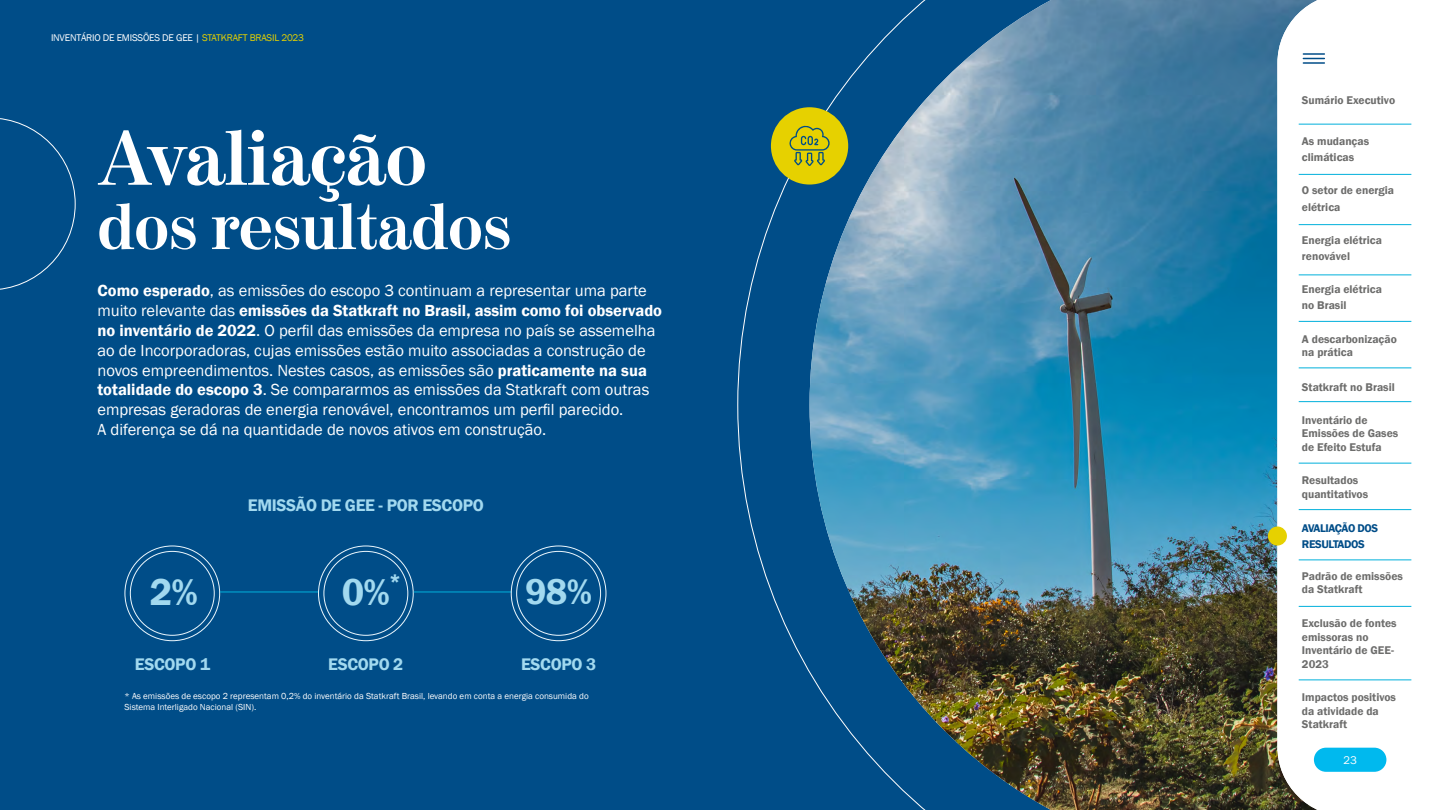
<style>
.page{position:relative;width:1440px;height:810px;background:#fff}
.page>*{position:absolute;margin:0;border:0;box-sizing:border-box;transform-origin:0 0}
.t1{font:700 76.5px "Moderno FB";color:#fff}
.t2{font:700 63.97px "Moderno FB";color:#fff}
.t3{font:600 38.4px "Franklin Gothic";color:#a2d9ef}
.t4{font:600 36.75px "Franklin Gothic";color:#a2d9ef}
.t5{font:600 17.25px "Franklin Gothic";letter-spacing:-.02em;color:#a2d9ef}
.t6{font:16.5px/19.8px "Franklin Gothic";color:#fff}
.t7{font:600 11.48px/13.5px "Franklin Gothic";color:#6d6d6c}
.t8{font:600 11.48px/16.1px "Franklin Gothic";letter-spacing:-.04em;color:#004d88}
.t9{font:9.98px "Franklin Gothic";letter-spacing:-.02em;color:#fff}
.t10{font:9.6px "Franklin";color:#fff}
.t11{font:9px/10.8px "Franklin Gothic";color:#fff}
.s1{color:#e6d100}
.s2{font-weight:600}
</style>
<div class="page">
<div style="left:0;top:0;width:1381px;height:810px;background:#004d88"></div>
<svg style="left:0;top:118px;width:76px;height:172px"></svg>
<img style="left:737px;top:0;width:540px;height:810px">
<hr style="left:220px;top:592px;width:98px;height:1px;background:#00b0db">
<hr style="left:414px;top:592px;width:98px;height:1px;background:#00b0db">
<div style="left:771px;top:107px;width:77px;height:78px;background:#e6d100;border-radius:50%"></div>
<svg style="left:789px;top:125px;width:41px;height:41px"></svg>
<div style="left:1277px;top:0;width:135px;height:810px;background:#fff"></div>
<div style="left:1268px;top:526px;width:19px;height:20px;background:#e6d100;border-radius:50%"></div>
<hr style="left:1299px;top:124px;width:112px;height:1px;background:#00b0db">
<hr style="left:1299px;top:174px;width:112px;height:1px;background:#00b0db">
<hr style="left:1299px;top:224px;width:112px;height:1px;background:#00b0db">
<hr style="left:1299px;top:274px;width:112px;height:1px;background:#00b0db">
<hr style="left:1299px;top:321px;width:112px;height:1px;background:#00b0db">
<hr style="left:1299px;top:367px;width:112px;height:1px;background:#00b0db">
<hr style="left:1299px;top:401px;width:112px;height:1px;background:#00b0db">
<hr style="left:1299px;top:463px;width:112px;height:1px;background:#00b0db">
<hr style="left:1299px;top:509px;width:112px;height:1px;background:#00b0db">
<hr style="left:1299px;top:559px;width:112px;height:1px;background:#00b0db">
<hr style="left:1299px;top:606px;width:112px;height:1px;background:#00b0db">
<hr style="left:1299px;top:679px;width:112px;height:1px;background:#00b0db">
<hr style="left:1303px;top:53px;width:21px;height:2px;background:#004d88">
<svg style="left:1303px;top:58px;width:21px;height:1px"></svg>
<hr style="left:1303px;top:62px;width:21px;height:2px;background:#004d88">
<div style="left:1314px;top:748px;width:72px;height:24px;background:#00b9ee;border-radius:12px"></div>
<p class="t9" style="left:51px;top:32px;width:255px">INVENTÁRIO DE EMISSÕES DE GEE | <span class="s1">STATKRAFT BRASIL 2023</span></p>
<h1 class="t1" style="left:98px;top:116px;width:331px">Avaliação</h1>
<h2 class="t2" style="left:98px;top:191px;width:415px">dos resultados</h2>
<p class="t6" style="left:98px;top:281px;width:566px"><span class="s2">Como esperado</span>, as emissões do escopo 3 continuam a representar uma parte muito relevante das <span class="s2">emissões da Statkraft no Brasil, assim como foi observado no inventário de 2022</span>. O perfil das emissões da empresa no país se assemelha ao de Incorporadoras, cujas emissões estão muito associadas a construção de novos empreendimentos. Nestes casos, as emissões são <span class="s2">praticamente na sua totalidade do escopo 3</span>. Se compararmos as emissões da Statkraft com outras empresas geradoras de energia renovável, encontramos um perfil parecido.<br>A diferença se dá na quantidade de novos ativos em construção.</p>
<p class="t5" style="left:248px;top:494px;width:237px">EMISSÃO DE GEE - POR ESCOPO</p>
<h3 class="t3" style="left:150px;top:569px;width:50px">2%</h3>
<h3 class="t3" style="left:342px;top:569px;width:61px">0%<sup>*</sup></h3>
<p class="t5" style="left:135px;top:654px;width:77px">ESCOPO 1</p>
<p class="t5" style="left:328px;top:654px;width:77px">ESCOPO 2</p>
<h3 class="t4" style="left:525px;top:569px;width:68px">98%</h3>
<p class="t5" style="left:521px;top:654px;width:77px">ESCOPO 3</p>
<p class="t11" style="left:124px;top:691px;width:466px">* As emissões de escopo 2 representam 0,2% do inventário da Statkraft Brasil, levando em conta a energia consumida do<br>Sistema Interligado Nacional (SIN).</p>
<p class="t7" style="left:1302px;top:93px;width:95px">Sumário Executivo</p>
<p class="t7" style="left:1302px;top:133px;width:69px;line-height:16.1px">As mudanças climáticas</p>
<p class="t7" style="left:1302px;top:183px;width:94px;line-height:16.1px">O setor de energia elétrica</p>
<p class="t7" style="left:1302px;top:232px;width:82px;line-height:16.1px">Energia elétrica renovável</p>
<p class="t7" style="left:1302px;top:282px;width:82px;line-height:16.1px">Energia elétrica no Brasil</p>
<p class="t7" style="left:1302px;top:332px;width:96px">A descarbonização na prática</p>
<p class="t7" style="left:1302px;top:380px;width:94px">Statkraft no Brasil</p>
<p class="t7" style="left:1302px;top:413px;width:98px">Inventário de<br>Emissões de Gases de Efeito Estufa</p>
<p class="t7" style="left:1302px;top:474px;width:68px">Resultados quantitativos</p>
<p class="t8" style="left:1302px;top:520px;width:78px">AVALIAÇÃO DOS<br>RESULTADOS</p>
<p class="t7" style="left:1302px;top:569px;width:102px">Padrão de emissões da Statkraft</p>
<p class="t7" style="left:1302px;top:617px;width:96px">Exclusão de fontes emissoras no<br>Inventário de GEE-<br>2023</p>
<p class="t7" style="left:1302px;top:691px;width:96px">Impactos positivos da atividade da<br>Statkraft</p>
<p class="t10" style="left:1344px;top:754px;width:15px">23</p>
</div>
